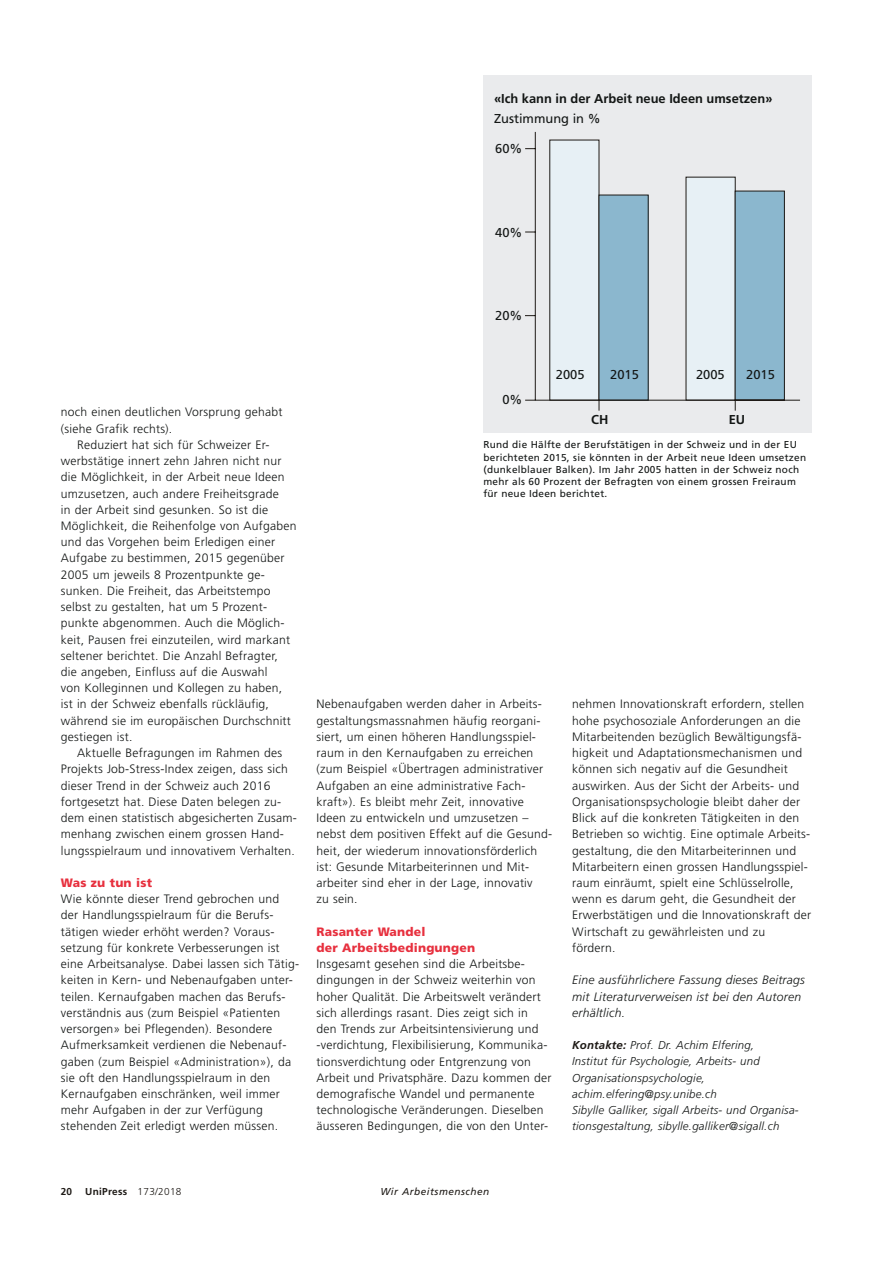
<style>
.page{position:relative;width:893px;height:1263px;background:#fff}
.page>*{position:absolute;margin:0;border:0;box-sizing:border-box;transform-origin:0 0}
.t1{font:700 12.9px "Frutiger LT Std";color:#131615}
.t2{font:12.9px "Frutiger LT Std";color:#131615}
.t3{font:300 12.15px/16.2px "Frutiger";letter-spacing:.02em;color:#131615}
.t4{font:italic 300 12.15px/16.2px "Frutiger";letter-spacing:.02em;color:#131615}
.t5{font:900 12.15px/16.2px "Frutiger";letter-spacing:.015em;color:#e7303e}
.t6{font:italic 300 11.4px/16.2px "Frutiger";letter-spacing:.02em;color:#131615}
.t7{font:10.05px/12.1px "Frutiger";letter-spacing:.025em;color:#131615}
.t8{font:700 10.05px "Frutiger";letter-spacing:.03em;color:#1e1a16}
.t9{font:italic 10.05px "Frutiger";letter-spacing:.05em;color:#1e1a16}
.s1{font-weight:700;color:#1e1a16}
.s2{font-weight:300}
</style>
<div class="page">
<div style="left:483px;top:76px;width:328px;height:357px;background:#eaebed"></div>
<svg style="left:525px;top:131px;width:275px;height:280px"></svg>
<p class="t1" style="left:494px;top:91px;width:280px">«Ich kann in der Arbeit neue Ideen umsetzen»</p>
<p class="t2" style="left:494px;top:111px;width:108px">Zustimmung in %</p>
<p class="t2" style="left:495px;top:141px;width:29px">60%</p>
<p class="t2" style="left:495px;top:225px;width:29px">40%</p>
<p class="t2" style="left:495px;top:308px;width:29px">20%</p>
<p class="t3" style="left:61px;top:405px;width:223px">noch einen deutlichen Vorsprung gehabt (siehe Grafik rechts).</p>
<p class="t3" style="left:61px;top:437px;width:237px;text-indent:16px">Reduziert hat sich für Schweizer Er&shy;werbstätige innert zehn Jahren nicht nur die Möglichkeit, in der Arbeit neue Ideen umzusetzen, auch andere Freiheitsgrade<br>in der Arbeit sind gesunken. So ist die Möglichkeit, die Reihenfolge von Aufgaben und das Vorgehen beim Erledigen einer Aufgabe zu bestimmen, 2015 gegenüber 2005 um jeweils 8 Prozentpunkte ge&shy;sunken. Die Freiheit, das Arbeitstempo selbst zu gestalten, hat um 5 Prozent&shy;punkte abgenommen. Auch die Möglich&shy;keit, Pausen frei einzuteilen, wird markant seltener berichtet. Die Anzahl Befragter, die angeben, Einfluss auf die Auswahl<br>von Kolleginnen und Kollegen zu haben, ist in der Schweiz ebenfalls rückläufig, während sie im europäischen Durchschnitt gestiegen ist.</p>
<p class="t3" style="left:61px;top:746px;width:237px;text-indent:16px">Aktuelle Befragungen im Rahmen des Projekts Job-Stress-Index zeigen, dass sich dieser Trend in der Schweiz auch 2016 fortgesetzt hat. Diese Daten belegen zu&shy;dem einen statistisch abgesicherten Zusam&shy;menhang zwischen einem grossen Hand&shy;lungsspielraum und innovativem Verhalten.</p>
<p class="t5" style="left:61px;top:876px;width:93px">Was zu tun ist</p>
<p class="t3" style="left:61px;top:892px;width:240px">Wie könnte dieser Trend gebrochen und der Handlungsspielraum für die Berufs&shy;tätigen wieder erhöht werden? Voraus&shy;setzung für konkrete Verbesserungen ist eine Arbeitsanalyse. Dabei lassen sich Tätig&shy;keiten in Kern- und Nebenaufgaben unter&shy;teilen. Kernaufgaben machen das Berufs&shy;verständnis aus (zum Beispiel «Patienten versorgen» bei Pflegenden). Besondere Aufmerksamkeit verdienen die Nebenauf&shy;gaben (zum Beispiel «Administration»), da sie oft den Handlungsspielraum in den Kernaufgaben einschränken, weil immer mehr Aufgaben in der zur Verfügung stehenden Zeit erledigt werden müssen.</p>
<p class="t2" style="left:502px;top:392px;width:22px">0%</p>
<p class="t2" style="left:556px;top:367px;width:30px">2005</p>
<p class="t2" style="left:610px;top:367px;width:30px">2015</p>
<p class="t2" style="left:696px;top:367px;width:30px">2005</p>
<p class="t2" style="left:746px;top:367px;width:30px">2015</p>
<p class="t1" style="left:591px;top:412px;width:19px">CH</p>
<p class="t1" style="left:729px;top:412px;width:18px">EU</p>
<p class="t7" style="left:483px;top:440px;width:324px">Rund die Hälfte der Berufstätigen in der Schweiz und in der EU berichteten 2015, sie könnten in der Arbeit neue Ideen umsetzen (dunkelblauer Balken). Im Jahr 2005 hatten in der Schweiz noch mehr als 60 Prozent der Befragten von einem grossen Freiraum für neue Ideen berichtet.</p>
<p class="t3" style="left:316px;top:697px;width:237px">Nebenaufgaben werden daher in Arbeits&shy;gestaltungsmassnahmen häufig reorgani&shy;siert, um einen höheren Handlungsspiel&shy;raum in den Kernaufgaben zu erreichen (zum Beispiel «Übertragen administrativer Aufgaben an eine administrative Fach&shy;kraft»). Es bleibt mehr Zeit, innovative Ideen zu entwickeln und umzusetzen – nebst dem positiven Effekt auf die Gesund&shy;heit, der wiederum innovationsförderlich ist: Gesunde Mitarbeiterinnen und Mit&shy;arbeiter sind eher in der Lage, innovativ<br>zu sein.</p>
<p class="t5" style="left:316px;top:924px;width:160px">Rasanter Wandel<br>der Arbeitsbedingungen</p>
<p class="t3" style="left:316px;top:957px;width:236px">Insgesamt gesehen sind die Arbeitsbe&shy;dingungen in der Schweiz weiterhin von hoher Qualität. Die Arbeitswelt verändert sich allerdings rasant. Dies zeigt sich in<br>den Trends zur Arbeitsintensivierung und -verdichtung, Flexibilisierung, Kommunika&shy;tionsverdichtung oder Entgrenzung von Arbeit und Privatsphäre. Dazu kommen der demografische Wandel und permanente technologische Veränderungen. Dieselben äusseren Bedingungen, die von den Unter-</p>
<p class="t3" style="left:572px;top:697px;width:240px">nehmen Innovationskraft erfordern, stellen hohe psychosoziale Anforderungen an die Mitarbeitenden bezüglich Bewältigungsfä&shy;higkeit und Adaptationsmechanismen und können sich negativ auf die Gesundheit auswirken. Aus der Sicht der Arbeits- und Organisationspsychologie bleibt daher der Blick auf die konkreten Tätigkeiten in den Betrieben so wichtig. Eine optimale Arbeits&shy;gestaltung, die den Mitarbeiterinnen und Mitarbeitern einen grossen Handlungsspiel&shy;raum einräumt, spielt eine Schlüsselrolle, wenn es darum geht, die Gesundheit der Erwerbstätigen und die Innovationskraft der Wirtschaft zu gewährleisten und zu fördern.</p>
<p class="t4" style="left:572px;top:973px;width:234px">Eine ausführlichere Fassung dieses Beitrags mit Literaturverweisen ist bei den Autoren erhältlich.</p>
<p class="t6" style="left:572px;top:1038px;width:228px"><span class="s1">Kontakte:</span> Prof. Dr. Achim Elfering,<br>Institut für Psychologie, Arbeits- und Organisationspsychologie, achim.elfering@psy.unibe.ch<br>Sibylle Galliker, sigall Arbeits- und Organisa&shy;tionsgestaltung, sibylle.galliker@sigall.ch</p>
<p class="t8" style="left:61px;top:1188px;width:13px">20</p>
<p class="t8" style="left:85px;top:1188px;width:98px">UniPress <span class="s2">173/2018</span></p>
<p class="t9" style="left:380px;top:1188px;width:110px">Wir Arbeitsmenschen</p>
</div>
